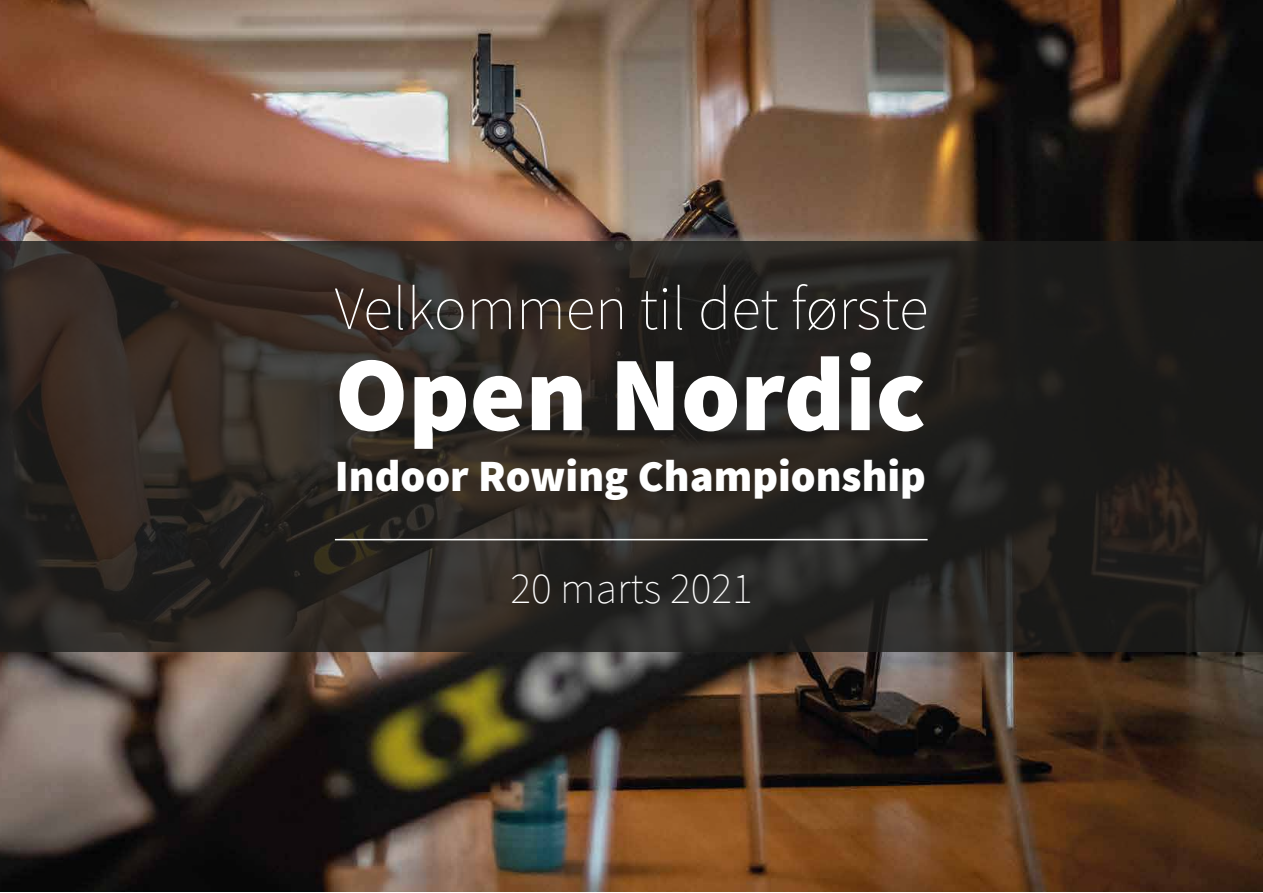
<style>
.page{position:relative;width:1263px;height:893px;background:#fff}
.page>*{position:absolute;margin:0;border:0;box-sizing:border-box;transform-origin:0 0}
.t1{font:900 106.05px "Source Sans Pro";color:#fff}
.t2{font:200 61.5px "Source Sans Pro";color:#fff}
.t3{font:900 44.4px "Source Sans Pro";color:#fff}
.t4{font:200 43.8px "Source Sans Pro";color:#fff}
</style>
<div class="page">
<img style="left:0;top:0;width:1263px;height:892px">
<svg style="left:0;top:241px;width:1263px;height:410px"></svg>
<hr style="left:335px;top:539px;width:592px;height:1px;background:#fff">
<h2 class="t2" style="left:335px;top:272px;width:595px">Velkommen til det første</h2>
<h1 class="t1" style="left:335px;top:326px;width:592px">Open Nordic</h1>
<p class="t3" style="left:335px;top:447px;width:593px">Indoor Rowing Championship</p>
<p class="t4" style="left:510px;top:562px;width:244px">20 marts 2021</p>
</div>
